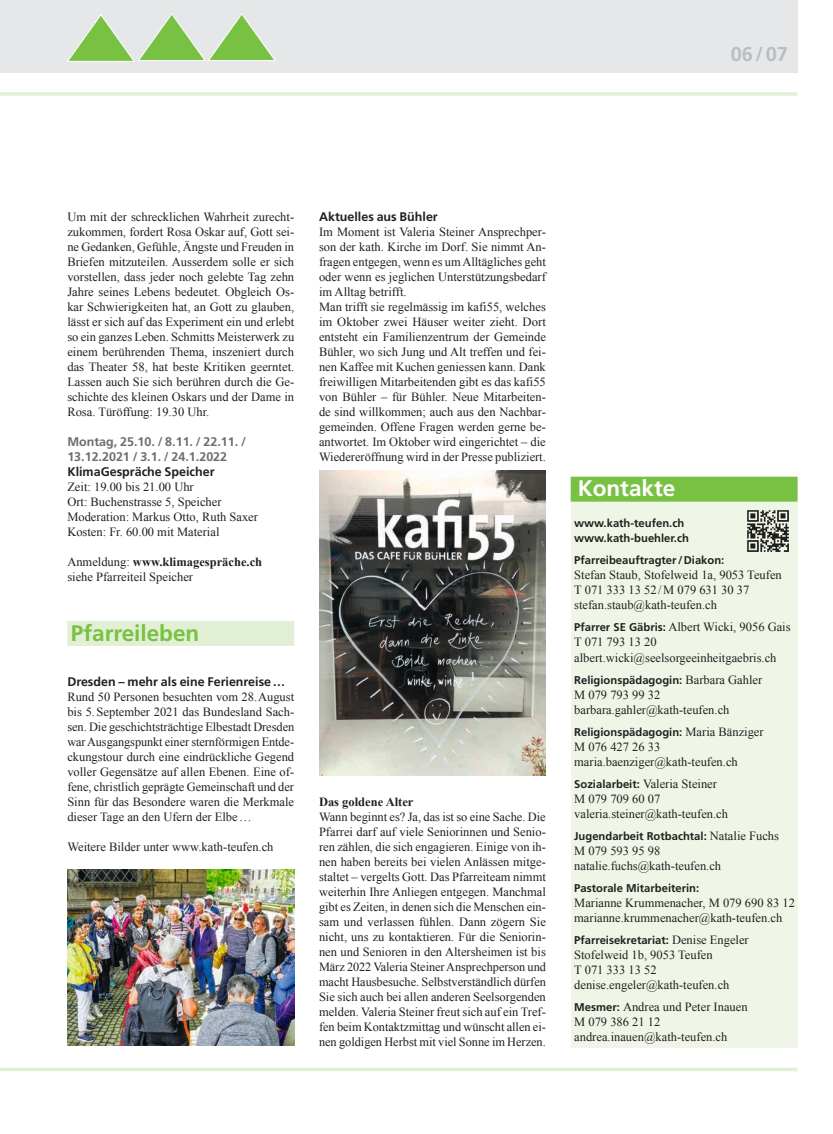
<style>
.page{position:relative;width:833px;height:1134px;background:#fff}
.page>*{position:absolute;margin:0;border:0;box-sizing:border-box;transform-origin:0 0}
.t1{font:700 22.5px "Frutiger LT Std";color:#79c142}
.t2{font:700 22.5px "Frutiger LT Std";color:#fff}
.t3{font:700 20px "Frutiger LT Std";color:#bcbdc0}
.t4{font:12.5px/15px "Times New Roman";color:#231f20}
.t5{font:700 12.5px "Frutiger LT Std";color:#231f20}
.t6{font:700 12.5px/15px "Frutiger LT Std";color:#6c6d70}
.t7{font:700 12.5px "Times New Roman";color:#231f20}
.t8{font:700 11.25px/15px "Frutiger LT Std";color:#231f20}
.s1{font-weight:700}
.s2{font-family:"Frutiger LT Std";font-weight:700;font-size:11.25px}
.s3{font-family:"Times New Roman";font-weight:400;font-size:12.5px}
</style>
<div class="page">
<div style="left:0;top:0;width:797px;height:73px;background:#e6e7e9"></div>
<hr style="left:0;top:92px;width:797px;height:4px;background:#e1efd4">
<svg style="left:67px;top:14px;width:208px;height:48px"></svg>
<hr style="left:0;top:1068px;width:797px;height:3px;background:#e1efd4">
<div style="left:67px;top:621px;width:227px;height:25px;background:#e1efd4"></div>
<img style="left:67px;top:869px;width:227px;height:176px">
<img style="left:319px;top:471px;width:227px;height:305px">
<div style="left:570px;top:479px;width:227px;height:569px;background:#eff6e8"></div>
<div style="left:570px;top:477px;width:227px;height:25px;background:#79c142"></div>
<img style="left:748px;top:511px;width:40px;height:40px">
<h2 class="t3" style="left:730px;top:42px;width:59px">06/07</h2>
<p class="t4" style="left:67px;top:209px;width:228px;text-align:justify">Um mit der schrecklichen Wahrheit zurecht&shy;zukommen, fordert Rosa Oskar auf, Gott sei&shy;ne Gedanken, Gefühle, Ängste und Freuden in Briefen mitzuteilen. Ausserdem solle er sich vorstellen, dass jeder noch gelebte Tag zehn Jahre seines Lebens bedeutet. Obgleich Os&shy;kar Schwierigkeiten hat, an Gott zu glauben, lässt er sich auf das Experiment ein und erlebt so ein ganzes Leben. Schmitts Meisterwerk zu einem berührenden Thema, inszeniert durch das Theater 58, hat beste Kritiken geerntet.<br>Lassen auch Sie sich berühren durch die Ge&shy;schichte des kleinen Oskars und der Dame in Rosa. Türöffung: 19.30 Uhr.</p>
<p class="t6" style="left:67px;top:434px;width:180px">Montag, 25.10. / 8.11. / 22.11. /<br>13.12.2021 / 3.1. / 24.1.2022</p>
<p class="t5" style="left:67px;top:464px;width:149px">KlimaGespräche Speicher</p>
<p class="t4" style="left:67px;top:479px;width:192px">Zeit: 19.00 bis 21.00 Uhr<br>Ort: Buchenstrasse 5, Speicher<br>Moderation: Markus Otto, Ruth Saxer<br>Kosten: Fr. 60.00 mit Material</p>
<p class="t4" style="left:67px;top:554px;width:196px">Anmeldung: <span class="s1">www.klimagespräche.ch </span>siehe Pfarreiteil Speicher</p>
<h1 class="t1" style="left:71px;top:619px;width:130px">Pfarreileben</h1>
<p class="t5" style="left:67px;top:674px;width:219px">Dresden – mehr als eine Ferienreise…</p>
<p class="t4" style="left:67px;top:689px;width:228px;text-align:justify">Rund 50 Personen besuchten vom 28.August bis 5.September 2021 das Bundesland Sach&shy;sen. Die geschichtsträchtige Elbestadt Dresden war Ausgangspunkt einer sternförmigen Entde&shy;ckungstour durch eine eindrückliche Gegend voller Gegensätze auf allen Ebenen. Eine of&shy;fene, christlich geprägte Gemeinschaft und der Sinn für das Besondere waren die Merkmale dieser Tage an den Ufern der Elbe…</p>
<p class="t4" style="left:67px;top:839px;width:208px">Weitere Bilder unter www.kath-teufen.ch</p>
<p class="t5" style="left:319px;top:209px;width:120px">Aktuelles aus Bühler</p>
<p class="t4" style="left:319px;top:224px;width:228px">Im Moment ist Valeria Steiner Ansprechper&shy;son der kath. Kirche im Dorf. Sie nimmt An&shy;fragen entgegen, wenn es um Alltägliches geht oder wenn es jeglichen Unterstützungsbedarf im Alltag betrifft.<br>Man trifft sie regelmässig im kafi55, welches im Oktober zwei Häuser weiter zieht. Dort entsteht ein Familienzentrum der Gemeinde Bühler, wo sich Jung und Alt treffen und fei&shy;nen Kaffee mit Kuchen geniessen kann. Dank freiwilligen Mitarbeitenden gibt es das kafi55 von Bühler – für Bühler. Neue Mitarbeiten&shy;de sind willkommen; auch aus den Nachbar&shy;gemeinden. Offene Fragen werden gerne be&shy;antwortet. Im Oktober wird eingerichtet – die Wiedereröffnung wird in der Presse publiziert.</p>
<p class="t7" style="left:319px;top:793px;width:96px">Das goldene Alter</p>
<p class="t4" style="left:319px;top:809px;width:228px;text-align:justify">Wann beginnt es? Ja, das ist so eine Sache. Die Pfarrei darf auf viele Seniorinnen und Senio&shy;ren zählen, die sich engagieren. Einige von ih&shy;nen haben bereits bei vielen Anlässen mitge&shy;staltet – vergelts Gott. Das Pfarreiteam nimmt weiterhin Ihre Anliegen entgegen. Manchmal gibt es Zeiten, in denen sich die Menschen ein&shy;sam und verlassen fühlen. Dann zögern Sie nicht, uns zu kontaktieren. Für die Seniorin&shy;nen und Senioren in den Altersheimen ist bis März 2022 Valeria Steiner Ansprechperson und macht Hausbesuche. Selbstverständlich dürfen Sie sich auch bei allen anderen Seelsorgenden melden. Valeria Steiner freut sich auf ein Tref&shy;fen beim Kontaktzmittag und wünscht allen ei&shy;nen goldigen Herbst mit viel Sonne im Herzen.</p>
<h1 class="t2" style="left:578px;top:475px;width:99px">Kontakte</h1>
<p class="t8" style="left:574px;top:516px;width:116px">www.kath-teufen.ch www.kath-buehler.ch</p>
<p class="t8" style="left:574px;top:553px;width:152px">Pfarreibeauftragter/Diakon:</p>
<p class="t4" style="left:574px;top:567px;width:209px">Stefan Staub, Stofelweid 1a, 9053 Teufen<br>T 071 333 13 52 /M 079 631 30 37 stefan.staub@kath-teufen.ch</p>
<p class="t4" style="left:574px;top:620px;width:218px"><span class="s2">Pfarrer SE Gäbris:</span> Albert Wicki, 9056 Gais<br>T 071 793 13 20 albert.wicki@seelsorgeeinheitgaebris.ch</p>
<p class="t8" style="left:574px;top:672px;width:189px">Religionspädagogin: <span class="s3">Barbara Gahler</span></p>
<p class="t4" style="left:574px;top:687px;width:157px">M 079 793 99 32 barbara.gahler@kath-teufen.ch</p>
<p class="t8" style="left:574px;top:724px;width:191px">Religionspädagogin: <span class="s3">Maria Bänziger</span></p>
<p class="t4" style="left:574px;top:739px;width:165px">M 076 427 26 33 maria.baenziger@kath-teufen.ch</p>
<p class="t4" style="left:574px;top:776px;width:155px"><span class="s2">Sozialarbeit:</span> Valeria Steiner<br>M 079 709 60 07 valeria.steiner@kath-teufen.ch</p>
<p class="t8" style="left:574px;top:828px;width:206px">Jugendarbeit Rotbachtal: <span class="s3">Natalie Fuchs</span></p>
<p class="t4" style="left:574px;top:843px;width:148px">M 079 593 95 98 natalie.fuchs@kath-teufen.ch</p>
<p class="t8" style="left:574px;top:880px;width:127px">Pastorale Mitarbeiterin:</p>
<p class="t4" style="left:574px;top:895px;width:222px">Marianne Krummenacher, M 079 690 83 12 marianne.krummenacher@kath-teufen.ch</p>
<p class="t8" style="left:574px;top:933px;width:176px">Pfarreisekretariat: <span class="s3">Denise Engeler</span></p>
<p class="t4" style="left:574px;top:947px;width:157px">Stofelweid 1b, 9053 Teufen<br>T 071 333 13 52 denise.engeler@kath-teufen.ch</p>
<p class="t4" style="left:574px;top:999px;width:175px"><span class="s2">Mesmer:</span> Andrea und Peter Inauen<br>M 079 386 21 12 andrea.inauen@kath-teufen.ch</p>
</div>
